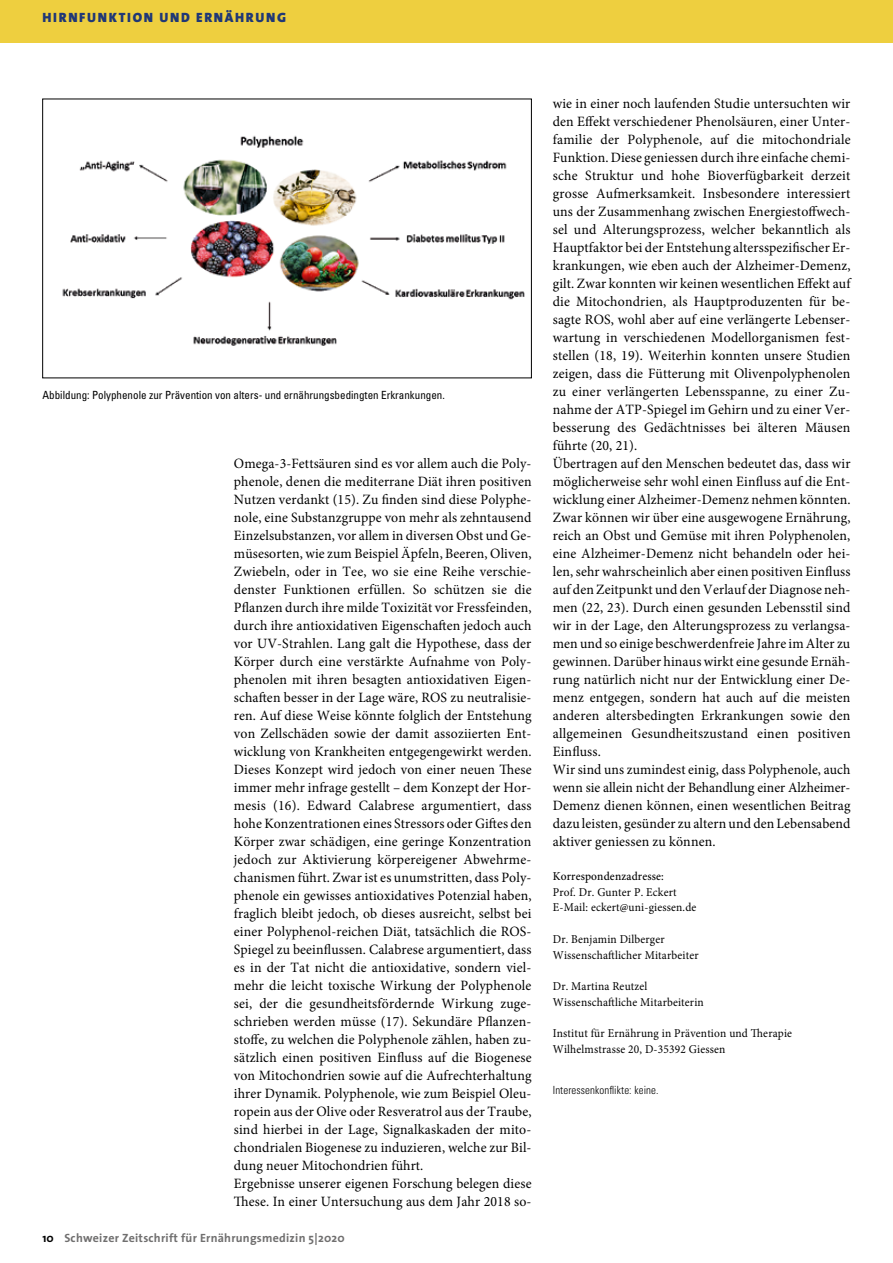
<style>
.page{position:relative;width:893px;height:1263px;background:#fff}
.page>*{position:absolute;margin:0;border:0;box-sizing:border-box;transform-origin:0 0}
.t1{font:14.25px/18px "Minion Pro";letter-spacing:.01em;color:#000}
.t2{font:900 13.5px "The Sans";letter-spacing:.125em;color:#203876}
.t3{font:12px/15.8px "Minion Pro";letter-spacing:.015em;color:#000;scale:.95 1}
.t4{font:700 12px "The Sans";letter-spacing:.02em;color:#706f6f}
.t5{font:500 12px "Minion Pro";letter-spacing:.015em;color:#000;scale:.95 1}
.t6{font:condensed 11.25px "Univers";color:#000}
.t7{font:300 condensed 11.25px "Univers";letter-spacing:.01em;color:#000}
.s1{color:#000}
</style>
<div class="page">
<div style="left:0;top:0;width:893px;height:43px;background:#eecf3f"></div>
<img style="left:62px;top:135px;width:463px;height:211px">
<p class="t2" style="left:43px;top:6px;width:245px">HIRNFUNKTION UND ERNÄHRUNG</p>
<p class="t6" style="left:43px;top:388px;width:404px">Abbildung: Polyphenole zur Prävention von alters- und ernährungsbedingten Erkrankungen.</p>
<p class="t1" style="left:234px;top:455px;width:299px">Omega-3-Fettsäuren sind es vor allem auch die Poly&shy;phenole, denen die mediterrane Diät ihren positiven Nutzen verdankt (15). Zu finden sind diese Polyphe&shy;nole, eine Substanzgruppe von mehr als zehntausend Einzelsubstanzen, vor allem in diversen Obst und Ge&shy;müsesorten, wie zum Beispiel Äpfeln, Beeren, Oliven, Zwiebeln, oder in Tee, wo sie eine Reihe verschie&shy;denster Funktionen erfüllen. So schützen sie die Pflanzen durch ihre milde Toxizität vor Fressfeinden, durch ihre antioxidativen Eigenschaften jedoch auch vor UV-Strahlen. Lang galt die Hypothese, dass der Körper durch eine verstärkte Aufnahme von Poly&shy;phenolen mit ihren besagten antioxidativen Eigen&shy;schaften besser in der Lage wäre, ROS zu neutralisie&shy;ren. Auf diese Weise könnte folglich der Entstehung von Zellschäden sowie der damit assoziierten Ent&shy;wicklung von Krankheiten entgegengewirkt werden.<br>Dieses Konzept wird jedoch von einer neuen These immer mehr infrage gestellt – dem Konzept der Hor&shy;mesis (16). Edward Calabrese argumentiert, dass hohe Konzentrationen eines Stressors oder Giftes den Körper zwar schädigen, eine geringe Konzentration jedoch zur Aktivierung körpereigener Abwehrme&shy;chanismen führt. Zwar ist es unumstritten, dass Poly&shy;phenole ein gewisses antioxidatives Potenzial haben, fraglich bleibt jedoch, ob dieses ausreicht, selbst bei einer Polyphenol-reichen Diät, tatsächlich die ROS-Spiegel zu beeinflussen. Calabrese argumentiert, dass es in der Tat nicht die antioxidative, sondern viel&shy;mehr die leicht toxische Wirkung der Polyphenole sei, der die gesundheitsfördernde Wirkung zuge&shy;schrieben werden müsse (17). Sekundäre Pflanzen&shy;stoffe, zu welchen die Polyphenole zählen, haben zu&shy;sätzlich einen positiven Einfluss auf die Biogenese von Mitochondrien sowie auf die Aufrechterhaltung ihrer Dynamik. Polyphenole, wie zum Beispiel Oleu&shy;ropein aus der Olive oder Resveratrol aus der Traube, sind hierbei in der Lage, Signalkaskaden der mito&shy;chondrialen Biogenese zu induzieren, welche zur Bil&shy;dung neuer Mitochondrien führt.<br>Ergebnisse unserer eigenen Forschung belegen diese These. In einer Untersuchung aus dem Jahr 2018 so-</p>
<p class="t4" style="left:43px;top:1228px;width:304px"><span class="s1">10</span> Schweizer Zeitschrift für Ernährungsmedizin 5|2020</p>
<p class="t1" style="left:553px;top:95px;width:299px">wie in einer noch laufenden Studie untersuchten wir den Effekt verschiedener Phenolsäuren, einer Unter&shy;familie der Polyphenole, auf die mitochondriale Funktion. Diese geniessen durch ihre einfache chemi&shy;sche Struktur und hohe Bioverfügbarkeit derzeit grosse Aufmerksamkeit. Insbesondere interessiert uns der Zusammenhang zwischen Energiestoffwech&shy;sel und Alterungsprozess, welcher bekanntlich als Hauptfaktor bei der Entstehung altersspezifischer Er&shy;krankungen, wie eben auch der Alzheimer-Demenz, gilt. Zwar konnten wir keinen wesentlichen Effekt auf die Mitochondrien, als Hauptproduzenten für be&shy;sagte ROS, wohl aber auf eine verlängerte Lebenser&shy;wartung in verschiedenen Modellorganismen fest&shy;stellen (18, 19). Weiterhin konnten unsere Studien zeigen, dass die Fütterung mit Olivenpolyphenolen zu einer verlängerten Lebensspanne, zu einer Zu&shy;nahme der ATP-Spiegel im Gehirn und zu einer Ver&shy;besserung des Gedächtnisses bei älteren Mäusen führte (20, 21).<br>Übertragen auf den Menschen bedeutet das, dass wir möglicherweise sehr wohl einen Einfluss auf die Ent&shy;wicklung einer Alzheimer-Demenz nehmen könnten.<br>Zwar können wir über eine ausgewogene Ernährung, reich an Obst und Gemüse mit ihren Polyphenolen, eine Alzheimer-Demenz nicht behandeln oder hei&shy;len, sehr wahrscheinlich aber einen positiven Einfluss auf den Zeitpunkt und den Verlauf der Diagnose neh&shy;men (22, 23). Durch einen gesunden Lebensstil sind wir in der Lage, den Alterungsprozess zu verlangsa&shy;men und so einige beschwerdenfreie Jahre im Alter zu gewinnen. Darüber hinaus wirkt eine gesunde Ernäh&shy;rung natürlich nicht nur der Entwicklung einer De&shy;menz entgegen, sondern hat auch auf die meisten anderen altersbedingten Erkrankungen sowie den allgemeinen Gesundheitszustand einen positiven Einfluss.<br>Wir sind uns zumindest einig, dass Polyphenole, auch wenn sie allein nicht der Behandlung einer Alzheimer-Demenz dienen können, einen wesentlichen Beitrag dazu leisten, gesünder zu altern und den Lebensabend aktiver geniessen zu können.</p>
<p class="t5" style="left:553px;top:868px;width:118px">Korrespondenzadresse:</p>
<p class="t3" style="left:553px;top:884px;width:153px">Prof. Dr. Gunter P. Eckert<br>E-Mail: eckert@uni-giessen.de</p>
<p class="t3" style="left:553px;top:931px;width:155px">Dr. Benjamin Dilberger<br>Wissenschaftlicher Mitarbeiter</p>
<p class="t3" style="left:553px;top:978px;width:160px">Dr. Martina Reutzel<br>Wissenschaftliche Mitarbeiterin</p>
<p class="t3" style="left:553px;top:1026px;width:253px">Institut für Ernährung in Prävention und Therapie<br>Wilhelmstrasse 20, D-35392 Giessen</p>
<p class="t7" style="left:553px;top:1083px;width:107px">Interessenkonflikte: keine.</p>
</div>
